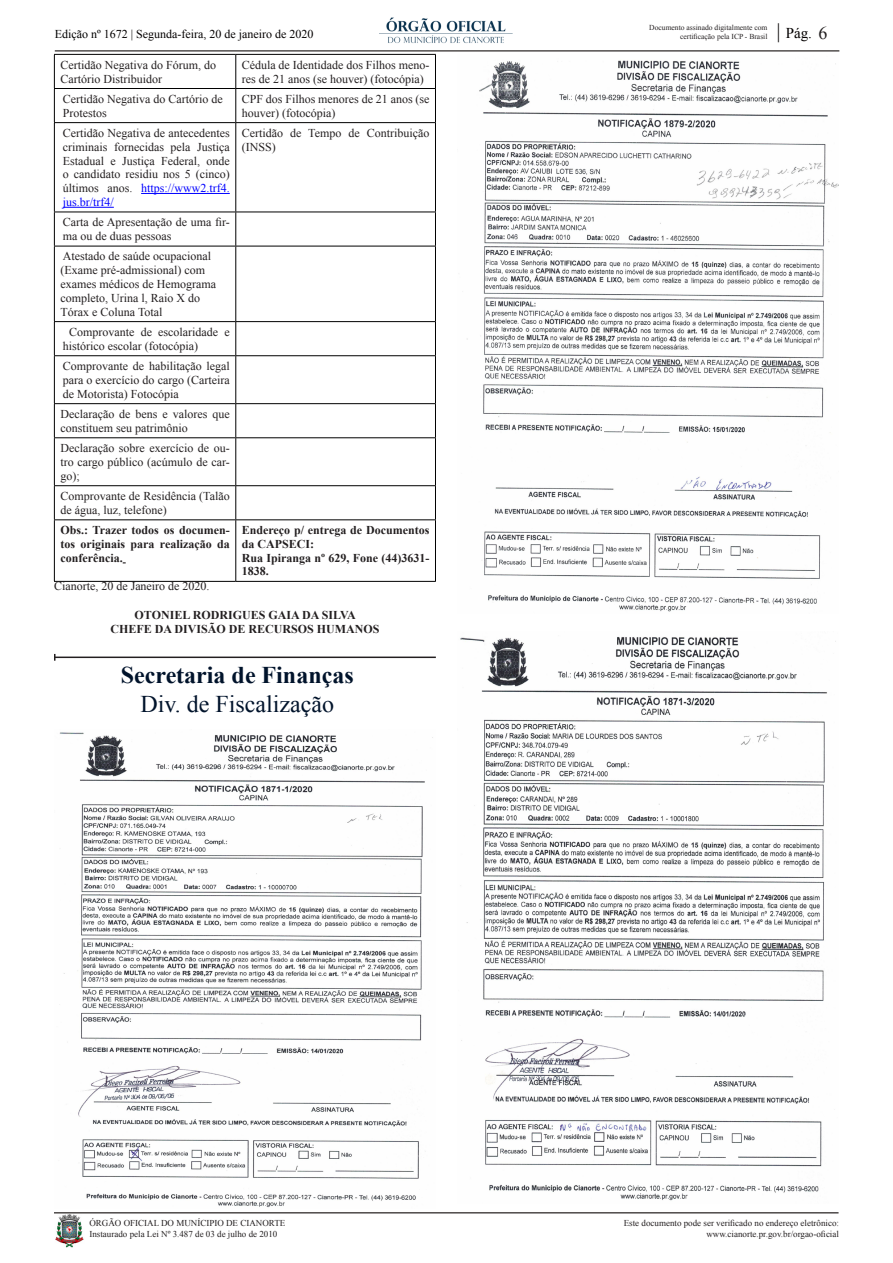
<style>
.page{position:relative;width:893px;height:1263px;background:#fff}
.page>*{position:absolute;margin:0;border:0;box-sizing:border-box;transform-origin:0 0}
.t1{font:700 24px "Times New Roman";color:#00132b}
.t2{font:24px "Times New Roman";color:#00132b}
.t3{font:15px "Times New Roman";color:#040000}
.t4{font:12px/13.8px "Times New Roman";color:#231f20}
.t5{font:700 12px/13.8px "Times New Roman";color:#231f20}
.t6{font:12px "Times New Roman";color:#040000}
.t7{font:9px/10.8px "Times New Roman";color:#231f20}
.t8{font:7.65px/9.1px "Times New Roman";color:#231f20;text-align:right}
.s1{color:#000}
.s2{font-size:21px}
.s3{font-size:18px;color:#231f20}
.s4{color:#00f}
</style>
<div class="page">
<hr style="left:55px;top:50px;width:784px;height:2px;background:#4d4948">
<img style="left:379px;top:17px;width:134px;height:27px">
<img style="left:54px;top:1213px;width:30px;height:35px">
<hr style="left:54px;top:1212px;width:784px;height:1px;background:#4d4948">
<hr style="left:54px;top:54px;width:182px;height:1px;background:#000">
<hr style="left:236px;top:54px;width:200px;height:1px;background:#000">
<hr style="left:54px;top:88px;width:182px;height:1px;background:#000">
<hr style="left:236px;top:88px;width:200px;height:1px;background:#000">
<hr style="left:54px;top:122px;width:182px;height:1px;background:#000">
<hr style="left:236px;top:122px;width:200px;height:1px;background:#000">
<hr style="left:54px;top:212px;width:182px;height:1px;background:#000">
<hr style="left:236px;top:212px;width:200px;height:1px;background:#000">
<hr style="left:54px;top:246px;width:182px;height:1px;background:#000">
<hr style="left:236px;top:246px;width:200px;height:1px;background:#000">
<hr style="left:54px;top:321px;width:182px;height:1px;background:#000">
<hr style="left:236px;top:321px;width:200px;height:1px;background:#000">
<hr style="left:54px;top:355px;width:182px;height:1px;background:#000">
<hr style="left:236px;top:355px;width:200px;height:1px;background:#000">
<hr style="left:54px;top:403px;width:182px;height:1px;background:#000">
<hr style="left:236px;top:403px;width:200px;height:1px;background:#000">
<hr style="left:54px;top:437px;width:182px;height:1px;background:#000">
<hr style="left:236px;top:437px;width:200px;height:1px;background:#000">
<hr style="left:54px;top:485px;width:182px;height:1px;background:#000">
<hr style="left:236px;top:485px;width:200px;height:1px;background:#000">
<hr style="left:54px;top:519px;width:182px;height:1px;background:#000">
<hr style="left:236px;top:519px;width:200px;height:1px;background:#000">
<hr style="left:54px;top:581px;width:182px;height:1px;background:#000">
<hr style="left:236px;top:581px;width:200px;height:1px;background:#000">
<hr style="left:54px;top:55px;width:1px;height:33px;background:#000">
<hr style="left:54px;top:89px;width:1px;height:33px;background:#000">
<hr style="left:54px;top:123px;width:1px;height:89px;background:#000">
<hr style="left:54px;top:212px;width:1px;height:34px;background:#000">
<hr style="left:54px;top:246px;width:1px;height:75px;background:#000">
<hr style="left:54px;top:322px;width:1px;height:33px;background:#000">
<hr style="left:54px;top:356px;width:1px;height:47px;background:#000">
<hr style="left:54px;top:404px;width:1px;height:33px;background:#000">
<hr style="left:54px;top:438px;width:1px;height:47px;background:#000">
<hr style="left:54px;top:486px;width:1px;height:33px;background:#000">
<hr style="left:54px;top:520px;width:1px;height:61px;background:#000">
<hr style="left:235px;top:55px;width:1px;height:33px;background:#000">
<hr style="left:435px;top:55px;width:1px;height:33px;background:#000">
<hr style="left:235px;top:89px;width:1px;height:33px;background:#000">
<hr style="left:435px;top:89px;width:1px;height:33px;background:#000">
<hr style="left:235px;top:123px;width:1px;height:89px;background:#000">
<hr style="left:435px;top:123px;width:1px;height:89px;background:#000">
<hr style="left:235px;top:212px;width:1px;height:34px;background:#000">
<hr style="left:435px;top:212px;width:1px;height:34px;background:#000">
<hr style="left:235px;top:246px;width:1px;height:75px;background:#000">
<hr style="left:435px;top:246px;width:1px;height:75px;background:#000">
<hr style="left:235px;top:322px;width:1px;height:33px;background:#000">
<hr style="left:435px;top:322px;width:1px;height:33px;background:#000">
<hr style="left:235px;top:356px;width:1px;height:47px;background:#000">
<hr style="left:435px;top:356px;width:1px;height:47px;background:#000">
<hr style="left:235px;top:404px;width:1px;height:33px;background:#000">
<hr style="left:435px;top:404px;width:1px;height:33px;background:#000">
<hr style="left:235px;top:438px;width:1px;height:47px;background:#000">
<hr style="left:435px;top:438px;width:1px;height:47px;background:#000">
<hr style="left:235px;top:486px;width:1px;height:33px;background:#000">
<hr style="left:435px;top:486px;width:1px;height:33px;background:#000">
<hr style="left:235px;top:520px;width:1px;height:61px;background:#000">
<hr style="left:435px;top:520px;width:1px;height:61px;background:#000">
<hr style="left:141px;top:193px;width:89px;height:1px;background:#00f">
<hr style="left:63px;top:207px;width:51px;height:1px;background:#00f">
<hr style="left:55px;top:656px;width:381px;height:2px;background:#231f20">
<svg style="left:54px;top:654px;width:2px;height:7px"></svg>
<img style="left:59px;top:732px;width:374px;height:476px">
<img style="left:467px;top:60px;width:372px;height:552px">
<img style="left:460px;top:637px;width:376px;height:564px">
<p class="t6" style="left:55px;top:26px;width:260px"><span class="s1">Edição nº</span> 1672 | Segunda-feira, 20 de janeiro de 2020</p>
<p class="t3" style="left:776px;top:23px;width:53px"><span class="s2">|</span> Pág. <span class="s3">6</span></p>
<p class="t8" style="left:649px;top:23px;width:120px">Documento assinado digitalmente com certificação pela ICP - Brasil</p>
<p class="t4" style="left:60px;top:58px;width:157px">Certidão Negativa do Fórum, do<br>Cartório Distribuidor</p>
<p class="t4" style="left:242px;top:58px;width:189px">Cédula de Identidade dos Filhos meno&shy;res de 21 anos (se houver) (fotocópia)</p>
<p class="t4" style="left:63px;top:92px;width:161px">Certidão Negativa do Cartório de<br>Protestos</p>
<p class="t4" style="left:242px;top:92px;width:189px">CPF dos Filhos menores de 21 anos (se houver) (fotocópia)</p>
<p class="t4" style="left:63px;top:126px;width:168px;text-align:justify">Certidão Negativa de antecedentes criminais fornecidas pela Justiça Estadual e Justiça Federal, onde o candidato residiu nos 5 (cinco) últimos anos. <span class="s4">https://www2.trf4. jus.br/trf4/</span></p>
<p class="t4" style="left:242px;top:126px;width:189px">Certidão de Tempo de Contribuição (INSS)</p>
<p class="t4" style="left:63px;top:215px;width:168px">Carta de Apresentação de uma fir&shy;ma ou de duas pessoas</p>
<p class="t4" style="left:60px;top:249px;width:157px">Atestado de saúde ocupacional (Exame pré-admissional) com exames médicos de Hemograma completo, Urina l, Raio X do<br>Tórax e Coluna Total</p>
<p class="t4" style="left:63px;top:325px;width:168px;text-indent:6px">Comprovante de escolaridade e histórico escolar (fotocópia)</p>
<p class="t4" style="left:63px;top:359px;width:168px;text-align:justify">Comprovante de habilitação legal para o exercício do cargo (Carteira de Motorista) Fotocópia</p>
<p class="t4" style="left:60px;top:407px;width:171px">Declaração de bens e valores que constituem seu patrimônio</p>
<p class="t4" style="left:60px;top:441px;width:171px;text-align:justify">Declaração sobre exercício de ou&shy;tro cargo público (acúmulo de car&shy;go);</p>
<p class="t4" style="left:60px;top:489px;width:171px">Comprovante de Residência (Talão de água, luz, telefone)</p>
<p class="t5" style="left:60px;top:523px;width:171px;text-align:justify">Obs.: Trazer todos os documen&shy;tos originais para realização da conferência.</p>
<p class="t5" style="left:242px;top:523px;width:189px">Endereço p/ entrega de Documentos da CAPSECI:</p>
<p class="t5" style="left:242px;top:550px;width:189px">Rua Ipiranga nº 629, Fone (44)3631-<br>1838.</p>
<p class="t4" style="left:54px;top:579px;width:157px">Cianorte, 20 de Janeiro de 2020.</p>
<p class="t5" style="left:135px;top:608px;width:223px">OTONIEL RODRIGUES GAIA DA SILVA</p>
<p class="t5" style="left:110px;top:622px;width:271px">CHEFE DA DIVISÃO DE RECURSOS HUMANOS</p>
<p class="t1" style="left:121px;top:659px;width:234px">Secretaria de Finanças</p>
<p class="t2" style="left:140px;top:687px;width:195px">Div. de Fiscalização</p>
<p class="t7" style="left:89px;top:1218px;width:197px">ÓRGÃO OFICIAL DO MUNÍCIPIO DE CIANORTE<br>Instaurado pela Lei Nº 3.487 de 03 de julho de 2010</p>
<p class="t7" style="left:624px;top:1217px;width:217px;text-align:right">Este documento pode ser verificado no endereço eletrônico: www.cianorte.pr.gov.br/orgao-oficial</p>
</div>
